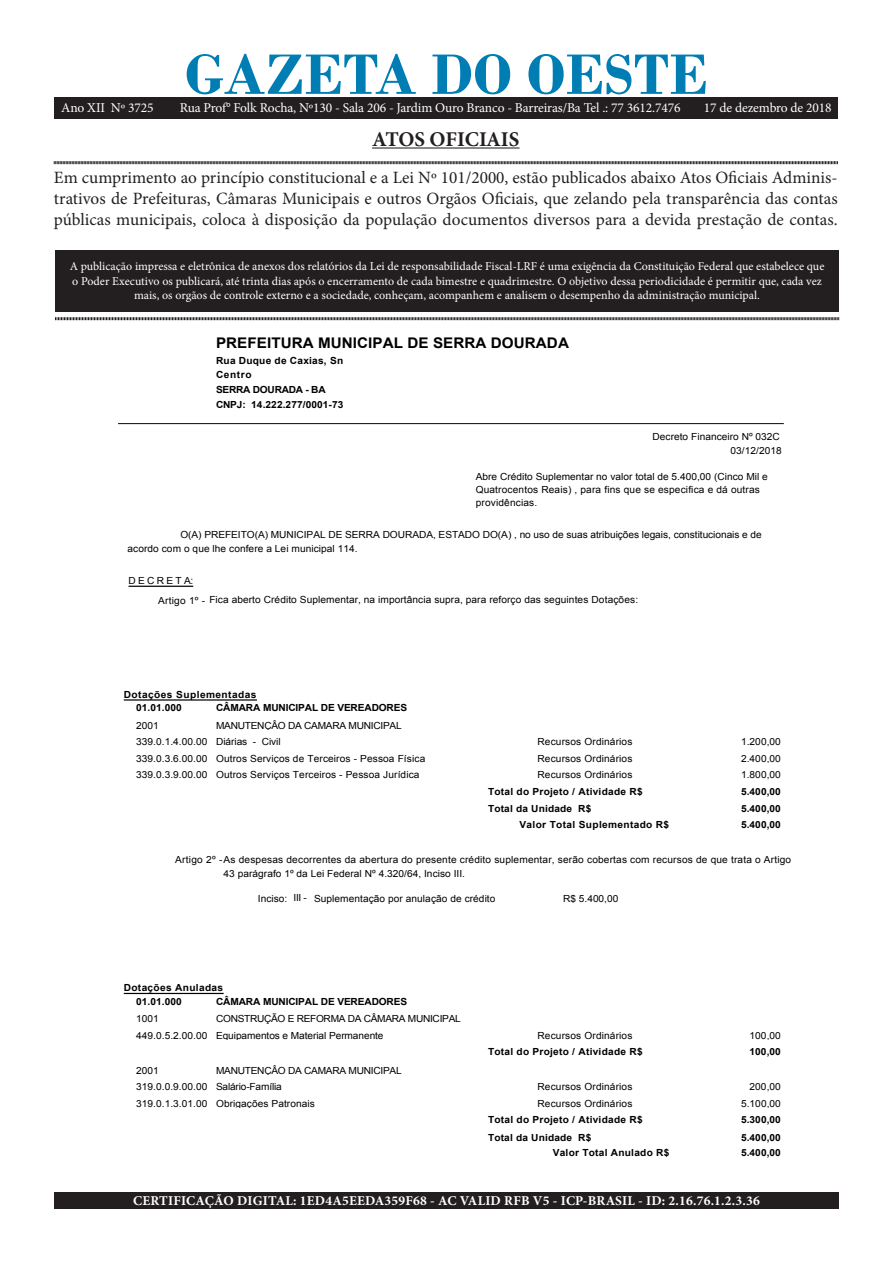
<style>
.page{position:relative;width:893px;height:1263px;background:#fff}
.page>*{position:absolute;margin:0;border:0;box-sizing:border-box;transform-origin:0 0}
.t1{font:700 60px "Bodoni";color:#007eb4}
.t2{font:700 21px "Minion Pro";letter-spacing:-.005em;color:#231f20}
.t3{font:17.25px/20.7px "Minion Pro";color:#231f20;text-align:justify}
.t4{font:700 14.7px "Arial";letter-spacing:.005em;color:#000;scale:1.04 1}
.t5{font:13.5px "Minion Pro";letter-spacing:-.01em;color:#fff}
.t6{font:700 13.5px "Minion Pro";letter-spacing:.015em;color:#fff}
.t7{font:12px/14.4px "Minion Pro";color:#fff;text-align:center}
.t8{font:9.75px/12.9px "Arial";letter-spacing:.005em;color:#000;scale:1.04 1}
.t9{font:700 9.75px/14.7px "Arial";letter-spacing:.02em;color:#000;scale:1.04 1}
.t10{font:9.75px/16.5px "Arial";letter-spacing:-.025em;color:#000;scale:1.04 1}
.t11{font:700 9.75px "Arial";letter-spacing:-.015em;color:#000;scale:1.04 1}
.t12{font:700 9.75px/13.8px "Arial";letter-spacing:.045em;color:#000;scale:1.04 1}
.t13{font:700 9.75px/14.7px "Arial";letter-spacing:-.025em;color:#000;scale:1.04 1}
.t14{font:9.75px/20.1px "Arial";letter-spacing:.025em;color:#000;scale:1.04 1}
</style>
<div class="page">
<div style="left:55px;top:250px;width:784px;height:61px;background:#231f20"></div>
<hr style="left:372px;top:147px;width:147px;height:2px;background:#231f20">
<svg style="left:54px;top:161px;width:784px;height:4px;background:#908e8e"></svg>
<svg style="left:55px;top:317px;width:784px;height:4px;background:#908e8e"></svg>
<div style="left:54px;top:98px;width:784px;height:20px;background:#231f20"></div>
<div style="left:54px;top:1192px;width:785px;height:17px;background:#231f20"></div>
<hr style="left:118px;top:423px;width:666px;height:1px;background:#000">
<hr style="left:129px;top:586px;width:64px;height:1px;background:#000">
<hr style="left:124px;top:699px;width:133px;height:2px;background:#000">
<hr style="left:124px;top:993px;width:100px;height:1px;background:#000">
<p class="t1" style="left:185px;top:39px;width:525px">GAZETA DO OESTE</p>
<p class="t2" style="left:372px;top:124px;width:149px">ATOS OFICIAIS</p>
<p class="t3" style="left:54px;top:168px;width:785px">Em cumprimento ao princípio constitucional e a Lei Nº 101/2000, estão publicados abaixo Atos Oficiais Adminis&shy;trativos de Prefeituras, Câmaras Municipais e outros Orgãos Oficiais, que zelando pela transparência das contas públicas municipais, coloca à disposição da população documentos diversos para a devida prestação de contas.</p>
<p class="t7" style="left:70px;top:259px;width:756px">A publicação impressa e eletrônica de anexos dos relatórios da Lei de responsabilidade Fiscal-LRF é uma exigência da Constituição Federal que estabelece que o Poder Executivo os publicará, até trinta dias após o encerramento de cada bimestre e quadrimestre. O objetivo dessa periodicidade é permitir que, cada vez mais, os orgãos de controle externo e a sociedade, conheçam, acompanhem e analisem o desempenho da administração municipal.</p>
<p class="t5" style="left:61px;top:99px;width:94px">Ano XII Nº 3725</p>
<p class="t5" style="left:180px;top:99px;width:502px">Rua Prof° Folk Rocha, Nº130 - Sala 206 - Jardim Ouro Branco - Barreiras/Ba Tel .: 77 3612.7476</p>
<p class="t5" style="left:704px;top:99px;width:129px">17 de dezembro de 2018</p>
<p class="t4" style="left:216px;top:333px;width:341px">PREFEITURA MUNICIPAL DE SERRA DOURADA</p>
<p class="t13" style="left:216px;top:383px;width:107px">SERRA DOURADA - BA<br>CNPJ:</p>
<p class="t9" style="left:216px;top:353px;width:124px">Rua Duque de Caxias, Sn<br>Centro</p>
<p class="t9" style="left:251px;top:397px;width:90px">14.222.277/0001-73</p>
<p class="t8" style="left:653px;top:430px;width:124px">Decreto Financeiro Nº 032C</p>
<p class="t8" style="left:731px;top:444px;width:51px">03/12/2018</p>
<p class="t8" style="left:476px;top:470px;width:282px">Abre Crédito Suplementar no valor total de 5.400,00 (Cinco Mil e<br>Quatrocentos Reais) , para fins que se especifica e dá outras providências.</p>
<p class="t8" style="left:128px;top:528px;width:611px;line-height:13.8px;text-indent:53px">O(A) PREFEITO(A) MUNICIPAL DE SERRA DOURADA, ESTADO DO(A) , no uso de suas atribuições legais, constitucionais e de acordo com o que lhe confere a Lei municipal 114.</p>
<p class="t14" style="left:158px;top:570px;width:47px;text-indent:-29px">D E C R E T A:<br>Artigo 1º -</p>
<p class="t8" style="left:209px;top:593px;width:414px">Fica aberto Crédito Suplementar, na importância supra, para reforço das seguintes Dotações:</p>
<p class="t12" style="left:136px;top:687px;width:117px;text-indent:-12px">Dotações Suplementadas<br>01.01.000</p>
<p class="t11" style="left:216px;top:701px;width:185px">CÂMARA MUNICIPAL DE VEREADORES</p>
<p class="t10" style="left:136px;top:717px;width:257px;text-indent:80px">MANUTENÇÂO DA CAMARA MUNICIPAL<br>339.0.1.4.00.00 Diárias - Civil</p>
<p class="t8" style="left:136px;top:719px;width:23px">2001</p>
<p class="t8" style="left:537px;top:735px;width:93px">Recursos Ordinários</p>
<p class="t8" style="left:741px;top:735px;width:40px">1.200,00</p>
<p class="t8" style="left:136px;top:752px;width:280px">339.0.3.6.00.00 Outros Serviços de Terceiros - Pessoa Física</p>
<p class="t8" style="left:537px;top:752px;width:93px">Recursos Ordinários</p>
<p class="t8" style="left:741px;top:752px;width:40px">2.400,00</p>
<p class="t8" style="left:136px;top:768px;width:274px">339.0.3.9.00.00 Outros Serviços Terceiros - Pessoa Jurídica</p>
<p class="t8" style="left:537px;top:768px;width:93px">Recursos Ordinários</p>
<p class="t8" style="left:741px;top:768px;width:40px">1.800,00</p>
<p class="t9" style="left:488px;top:784px;width:150px">Total do Projeto / Atividade R$</p>
<p class="t9" style="left:741px;top:784px;width:40px">5.400,00</p>
<p class="t9" style="left:488px;top:802px;width:101px">Total da Unidade R$</p>
<p class="t9" style="left:741px;top:802px;width:40px">5.400,00</p>
<p class="t9" style="left:519px;top:817px;width:146px">Valor Total Suplementado R$</p>
<p class="t9" style="left:741px;top:817px;width:40px">5.400,00</p>
<p class="t8" style="left:224px;top:852px;width:547px;line-height:14.7px;text-indent:-48px">Artigo 2º -As despesas decorrentes da abertura do presente crédito suplementar, serão cobertas com recursos de que trata o Artigo<br>43 parágrafo 1º da Lei Federal Nº 4.320/64, Inciso III.</p>
<p class="t8" style="left:258px;top:892px;width:230px">Inciso: III - Suplementação por anulação de crédito</p>
<p class="t8" style="left:563px;top:892px;width:55px">R$ 5.400,00</p>
<p class="t9" style="left:136px;top:981px;width:85px;line-height:13.8px;text-indent:-12px">Dotações Anuladas<br>01.01.000</p>
<p class="t11" style="left:216px;top:995px;width:185px">CÂMARA MUNICIPAL DE VEREADORES</p>
<p class="t8" style="left:136px;top:1011px;width:314px;line-height:16.5px;text-indent:80px">CONSTRUÇÃO E REFORMA DA CÂMARA MUNICIPAL<br>449.0.5.2.00.00 Equipamentos e Material Permanente</p>
<p class="t8" style="left:136px;top:1012px;width:23px">1001</p>
<p class="t10" style="left:136px;top:1062px;width:257px;text-indent:80px">MANUTENÇÂO DA CAMARA MUNICIPAL<br>319.0.0.9.00.00 Salário-Família</p>
<p class="t8" style="left:136px;top:1064px;width:23px">2001</p>
<p class="t8" style="left:537px;top:1029px;width:93px">Recursos Ordinários</p>
<p class="t8" style="left:750px;top:1029px;width:32px">100,00</p>
<p class="t9" style="left:488px;top:1045px;width:150px">Total do Projeto / Atividade R$</p>
<p class="t9" style="left:750px;top:1045px;width:32px">100,00</p>
<p class="t8" style="left:537px;top:1080px;width:93px">Recursos Ordinários</p>
<p class="t8" style="left:750px;top:1080px;width:32px">200,00</p>
<p class="t8" style="left:136px;top:1097px;width:173px">319.0.1.3.01.00 Obrigações Patronais</p>
<p class="t8" style="left:537px;top:1097px;width:93px">Recursos Ordinários</p>
<p class="t8" style="left:741px;top:1097px;width:40px">5.100,00</p>
<p class="t9" style="left:488px;top:1112px;width:150px">Total do Projeto / Atividade R$</p>
<p class="t9" style="left:741px;top:1112px;width:40px">5.300,00</p>
<p class="t9" style="left:488px;top:1130px;width:101px">Total da Unidade R$</p>
<p class="t9" style="left:741px;top:1130px;width:40px">5.400,00</p>
<p class="t9" style="left:553px;top:1145px;width:114px">Valor Total Anulado R$</p>
<p class="t9" style="left:741px;top:1145px;width:40px">5.400,00</p>
<p class="t6" style="left:133px;top:1191px;width:628px">CERTIFICAÇÃO DIGITAL: 1ED4A5EEDA359F68 - AC VALID RFB V5 - ICP-BRASIL - ID: 2.16.76.1.2.3.36</p>
</div>
